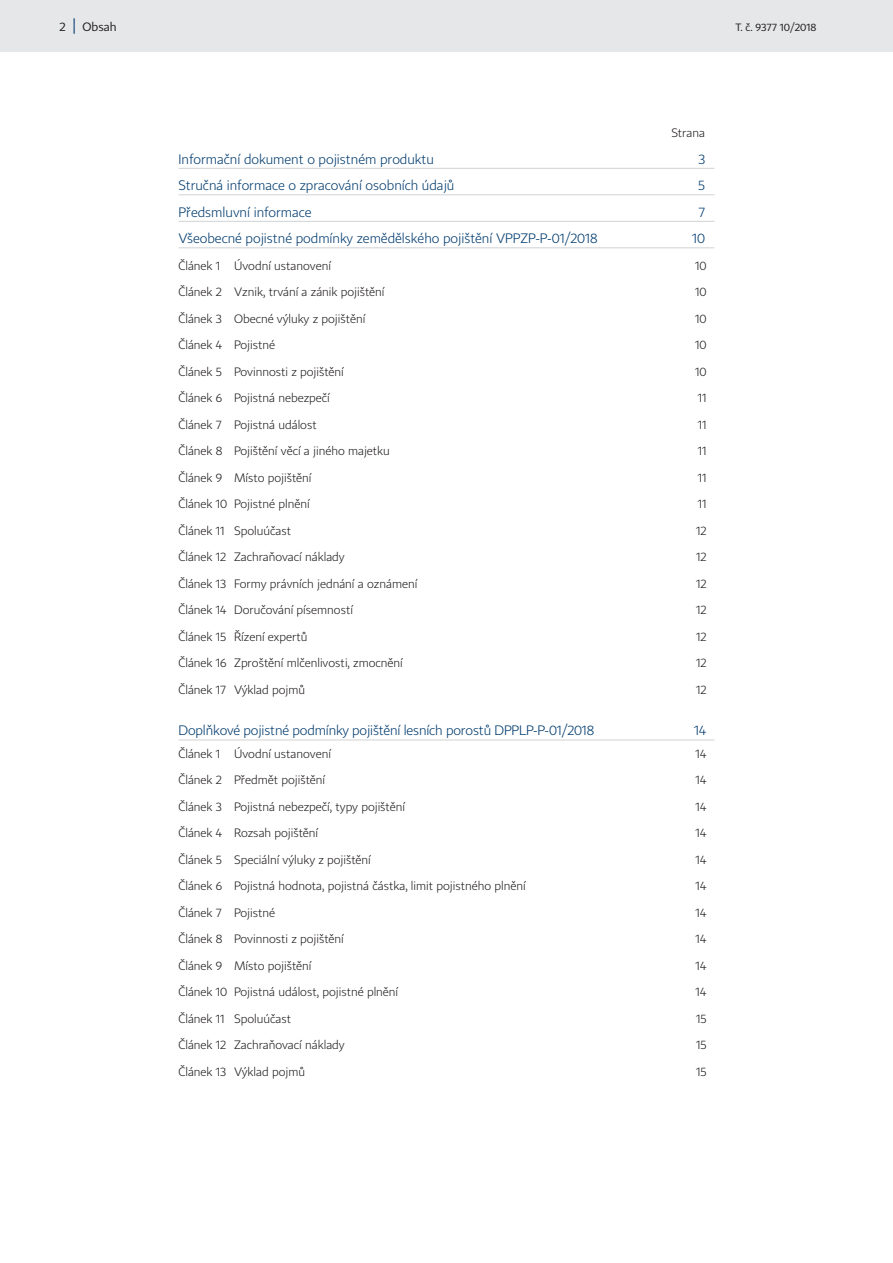
<style>
.page{position:relative;width:893px;height:1263px;background:#fff}
.page>*{position:absolute;margin:0;border:0;box-sizing:border-box;transform-origin:0 0}
.t1{font:13.5px "CP Light";color:#003b6e}
.t2{font:12px "CP Light";color:#231f20}
.t3{font:12px "CP";color:#231f20}
.t4{font:10.5px "CP";color:#231f20}
.s1{font-size:15px;color:#003b6e}
</style>
<div class="page">
<div style="left:0;top:0;width:893px;height:51px;background:#e6e7e9"></div>
<hr style="left:179px;top:168px;width:535px;height:1px;background:#d1d2d4">
<hr style="left:179px;top:194px;width:535px;height:1px;background:#d1d2d4">
<hr style="left:179px;top:221px;width:535px;height:1px;background:#d1d2d4">
<hr style="left:179px;top:247px;width:535px;height:1px;background:#d1d2d4">
<hr style="left:179px;top:739px;width:535px;height:1px;background:#d1d2d4">
<p class="t3" style="left:60px;top:20px;width:59px">2 <span class="s1">|</span> Obsah</p>
<p class="t4" style="left:735px;top:21px;width:83px">T. č. 9377 10/2018</p>
<p class="t2" style="left:671px;top:126px;width:35px">Strana</p>
<p class="t1" style="left:179px;top:151px;width:257px">Informační dokument o pojistném produktu</p>
<p class="t1" style="left:698px;top:151px;width:8px">3</p>
<p class="t1" style="left:179px;top:177px;width:277px">Stručná informace o zpracování osobních údajů</p>
<p class="t1" style="left:698px;top:177px;width:8px">5</p>
<p class="t1" style="left:179px;top:204px;width:135px">Předsmluvní informace</p>
<p class="t1" style="left:698px;top:204px;width:8px">7</p>
<p class="t1" style="left:179px;top:230px;width:421px">Všeobecné pojistné podmínky zemědělského pojištění VPPZP-P-01/2018</p>
<p class="t1" style="left:692px;top:230px;width:15px">10</p>
<p class="t2" style="left:179px;top:258px;width:154px">Článek 1 Úvodní ustanovení</p>
<p class="t2" style="left:695px;top:258px;width:13px">10</p>
<p class="t2" style="left:179px;top:285px;width:207px">Článek 2 Vznik, trvání a zánik pojištění</p>
<p class="t2" style="left:695px;top:285px;width:13px">10</p>
<p class="t2" style="left:179px;top:311px;width:188px">Článek 3 Obecné výluky z pojištění</p>
<p class="t2" style="left:695px;top:311px;width:13px">10</p>
<p class="t2" style="left:179px;top:338px;width:98px">Článek 4 Pojistné</p>
<p class="t2" style="left:695px;top:338px;width:13px">10</p>
<p class="t2" style="left:179px;top:364px;width:167px">Článek 5 Povinnosti z pojištění</p>
<p class="t2" style="left:695px;top:364px;width:13px">10</p>
<p class="t2" style="left:179px;top:391px;width:153px">Článek 6 Pojistná nebezpečí</p>
<p class="t2" style="left:698px;top:391px;width:10px">11</p>
<p class="t2" style="left:179px;top:417px;width:140px">Článek 7 Pojistná událost</p>
<p class="t2" style="left:698px;top:417px;width:10px">11</p>
<p class="t2" style="left:179px;top:444px;width:213px">Článek 8 Pojištění věcí a jiného majetku</p>
<p class="t2" style="left:698px;top:444px;width:10px">11</p>
<p class="t2" style="left:179px;top:470px;width:134px">Článek 9 Místo pojištění</p>
<p class="t2" style="left:698px;top:470px;width:10px">11</p>
<p class="t2" style="left:179px;top:497px;width:133px">Článek 10 Pojistné plnění</p>
<p class="t2" style="left:698px;top:497px;width:10px">11</p>
<p class="t2" style="left:179px;top:523px;width:114px">Článek 11 Spoluúčast</p>
<p class="t2" style="left:696px;top:523px;width:12px">12</p>
<p class="t2" style="left:179px;top:550px;width:168px">Článek 12 Zachraňovací náklady</p>
<p class="t2" style="left:696px;top:550px;width:12px">12</p>
<p class="t2" style="left:179px;top:576px;width:240px">Článek 13 Formy právních jednání a oznámení</p>
<p class="t2" style="left:696px;top:576px;width:12px">12</p>
<p class="t2" style="left:179px;top:603px;width:176px">Článek 14 Doručování písemností</p>
<p class="t2" style="left:696px;top:603px;width:12px">12</p>
<p class="t2" style="left:179px;top:629px;width:130px">Článek 15 Řízení expertů</p>
<p class="t2" style="left:696px;top:629px;width:12px">12</p>
<p class="t2" style="left:179px;top:656px;width:226px">Článek 16 Zproštění mlčenlivosti, zmocnění</p>
<p class="t2" style="left:696px;top:656px;width:12px">12</p>
<p class="t2" style="left:179px;top:682px;width:128px">Článek 17 Výklad pojmů</p>
<p class="t2" style="left:696px;top:682px;width:12px">12</p>
<p class="t1" style="left:179px;top:722px;width:417px">Doplňkové pojistné podmínky pojištění lesních porostů DPPLP-P-01/2018</p>
<p class="t1" style="left:694px;top:722px;width:14px">14</p>
<p class="t2" style="left:179px;top:746px;width:154px">Článek 1 Úvodní ustanovení</p>
<p class="t2" style="left:696px;top:746px;width:13px">14</p>
<p class="t2" style="left:179px;top:773px;width:148px">Článek 2 Předmět pojištění</p>
<p class="t2" style="left:696px;top:773px;width:13px">14</p>
<p class="t2" style="left:179px;top:799px;width:228px">Článek 3 Pojistná nebezpečí, typy pojištění</p>
<p class="t2" style="left:696px;top:799px;width:13px">14</p>
<p class="t2" style="left:179px;top:826px;width:141px">Článek 4 Rozsah pojištění</p>
<p class="t2" style="left:696px;top:826px;width:13px">14</p>
<p class="t2" style="left:179px;top:852px;width:194px">Článek 5 Speciální výluky z pojištění</p>
<p class="t2" style="left:696px;top:852px;width:13px">14</p>
<p class="t2" style="left:179px;top:879px;width:349px">Článek 6 Pojistná hodnota, pojistná částka, limit pojistného plnění</p>
<p class="t2" style="left:696px;top:879px;width:13px">14</p>
<p class="t2" style="left:179px;top:905px;width:98px">Článek 7 Pojistné</p>
<p class="t2" style="left:696px;top:905px;width:13px">14</p>
<p class="t2" style="left:179px;top:932px;width:167px">Článek 8 Povinnosti z pojištění</p>
<p class="t2" style="left:696px;top:932px;width:13px">14</p>
<p class="t2" style="left:179px;top:958px;width:134px">Článek 9 Místo pojištění</p>
<p class="t2" style="left:696px;top:958px;width:13px">14</p>
<p class="t2" style="left:179px;top:985px;width:221px">Článek 10 Pojistná událost, pojistné plnění</p>
<p class="t2" style="left:696px;top:985px;width:13px">14</p>
<p class="t2" style="left:179px;top:1011px;width:114px">Článek 11 Spoluúčast</p>
<p class="t2" style="left:696px;top:1011px;width:12px">15</p>
<p class="t2" style="left:179px;top:1038px;width:168px">Článek 12 Zachraňovací náklady</p>
<p class="t2" style="left:696px;top:1038px;width:12px">15</p>
<p class="t2" style="left:179px;top:1064px;width:128px">Článek 13 Výklad pojmů</p>
<p class="t2" style="left:696px;top:1064px;width:12px">15</p>
</div>
